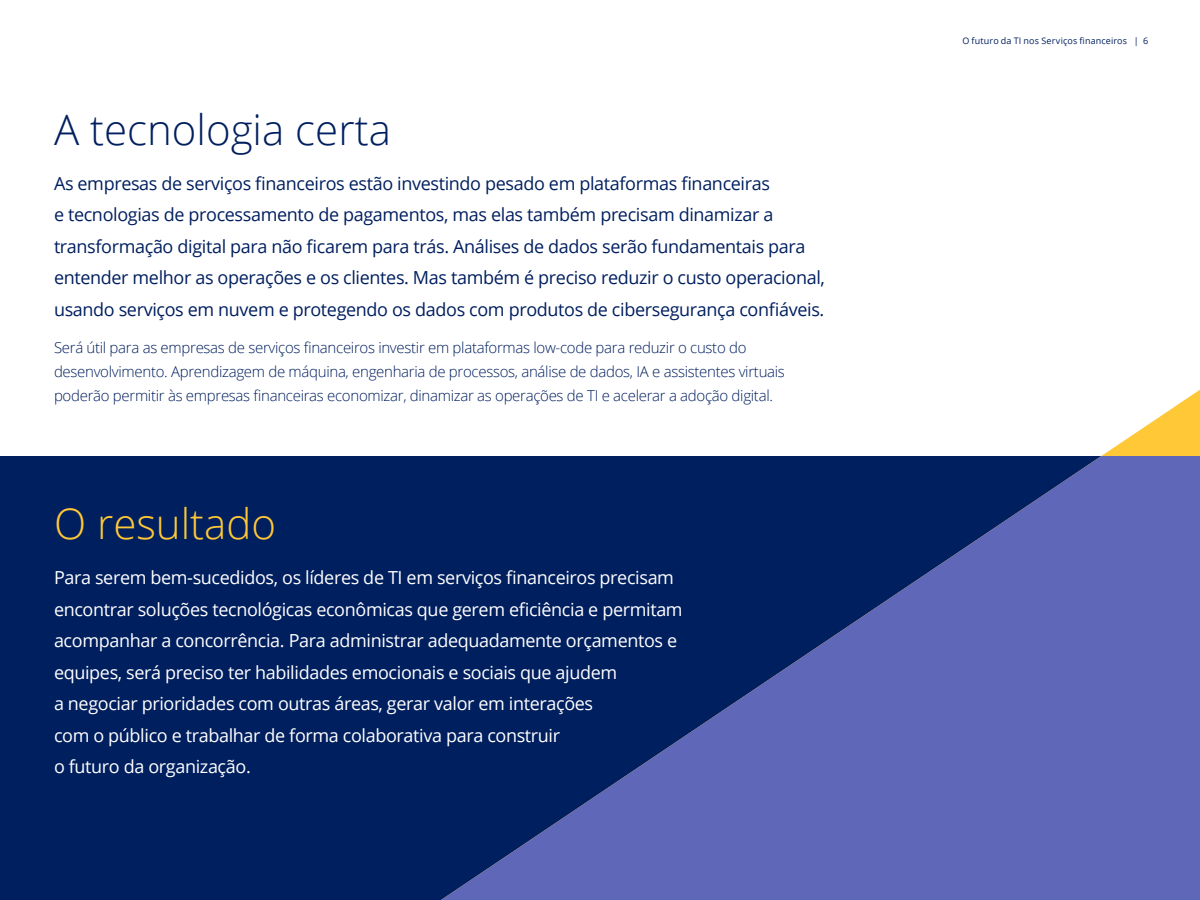
<style>
.page{position:relative;width:1200px;height:900px;background:#fff}
.page>*{position:absolute;margin:0;border:0;box-sizing:border-box;transform-origin:0 0}
.t1{font:300 42px "Open Sans";color:#001f5f}
.t2{font:300 42px "Open Sans";color:#ffc836}
.t3{font:18px/31.5px "Open Sans";letter-spacing:-.02em;color:#fff}
.t4{font:18px/31.5px "Open Sans";letter-spacing:-.02em;color:#001f5f}
.t5{font:300 15px/24px "Open Sans";letter-spacing:-.02em;color:#001f5f}
.t6{font:9px "Open Sans";letter-spacing:.015em;color:#001f5f}
</style>
<div class="page">
<div style="left:0;top:456px;width:1200px;height:444px;background:#001f5f"></div>
<svg style="left:1101px;top:390px;width:99px;height:66px"></svg>
<svg style="left:441px;top:456px;width:759px;height:444px;fill:#5f67b9"></svg>
<h1 class="t1" style="left:54px;top:101px;width:339px">A tecnologia certa</h1>
<p class="t4" style="left:54px;top:167px;width:772px">As empresas de serviços financeiros estão investindo pesado em plataformas financeiras<br>e tecnologias de processamento de pagamentos, mas elas também precisam dinamizar a transformação digital para não ficarem para trás. Análises de dados serão fundamentais para entender melhor as operações e os clientes. Mas também é preciso reduzir o custo operacional, usando serviços em nuvem e protegendo os dados com produtos de cibersegurança confiáveis.</p>
<p class="t5" style="left:54px;top:335px;width:732px">Será útil para as empresas de serviços financeiros investir em plataformas low-code para reduzir o custo do desenvolvimento. Aprendizagem de máquina, engenharia de processos, análise de dados, IA e assistentes virtuais poderão permitir às empresas financeiras economizar, dinamizar as operações de TI e acelerar a adoção digital.</p>
<h1 class="t2" style="left:54px;top:495px;width:224px">O resultado</h1>
<p class="t3" style="left:54px;top:561px;width:630px">Para serem bem-sucedidos, os líderes de TI em serviços financeiros precisam encontrar soluções tecnológicas econômicas que gerem eficiência e permitam acompanhar a concorrência. Para administrar adequadamente orçamentos e equipes, será preciso ter habilidades emocionais e sociais que ajudem<br>a negociar prioridades com outras áreas, gerar valor em interações<br>com o público e trabalhar de forma colaborativa para construir<br>o futuro da organização.</p>
<p class="t6" style="left:962px;top:35px;width:187px">O futuro da TI nos Serviços financeiros | 6</p>
</div>
